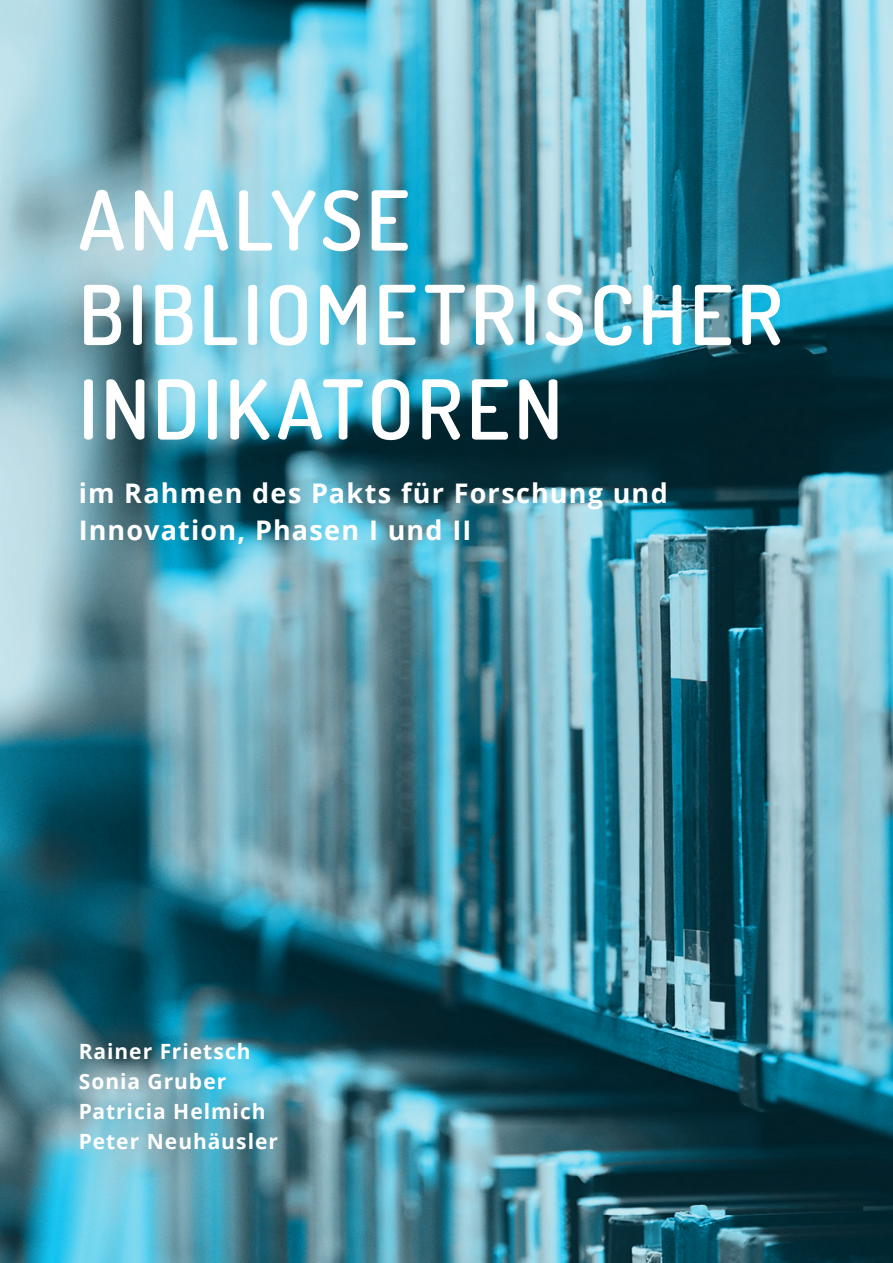
<style>
.page{position:relative;width:893px;height:1263px;background:#fff}
.page>*{position:absolute;margin:0;border:0;box-sizing:border-box;transform-origin:0 0}
._00_Headline_Titel{font:600 82.5px/94.5px "Dosis";letter-spacing:.045em;color:#fff}
.Untertitel{font:700 27px/37.5px "Open Sans";letter-spacing:.045em;color:#fff}
.Autoren{font:700 21px/30px "Open Sans";letter-spacing:.045em;color:#fff}
</style>
<div class="page">
<img style="left:0;top:0;width:893px;height:1263px">
<p class="_00_Headline_Titel" style="left:79px;top:171px;width:706px">ANALYSE<br>BIBLIOMETRISCHER<br>INDIKATOREN</p>
<p class="Untertitel" style="left:79px;top:473px;width:591px">im Rahmen des Pakts für Forschung und<br>Innovation, Phasen I und II</p>
<p class="Autoren" style="left:79px;top:1036px;width:201px">Rainer Frietsch<br>Sonia Gruber<br>Patricia Helmich<br>Peter Neuhäusler</p>
</div>
